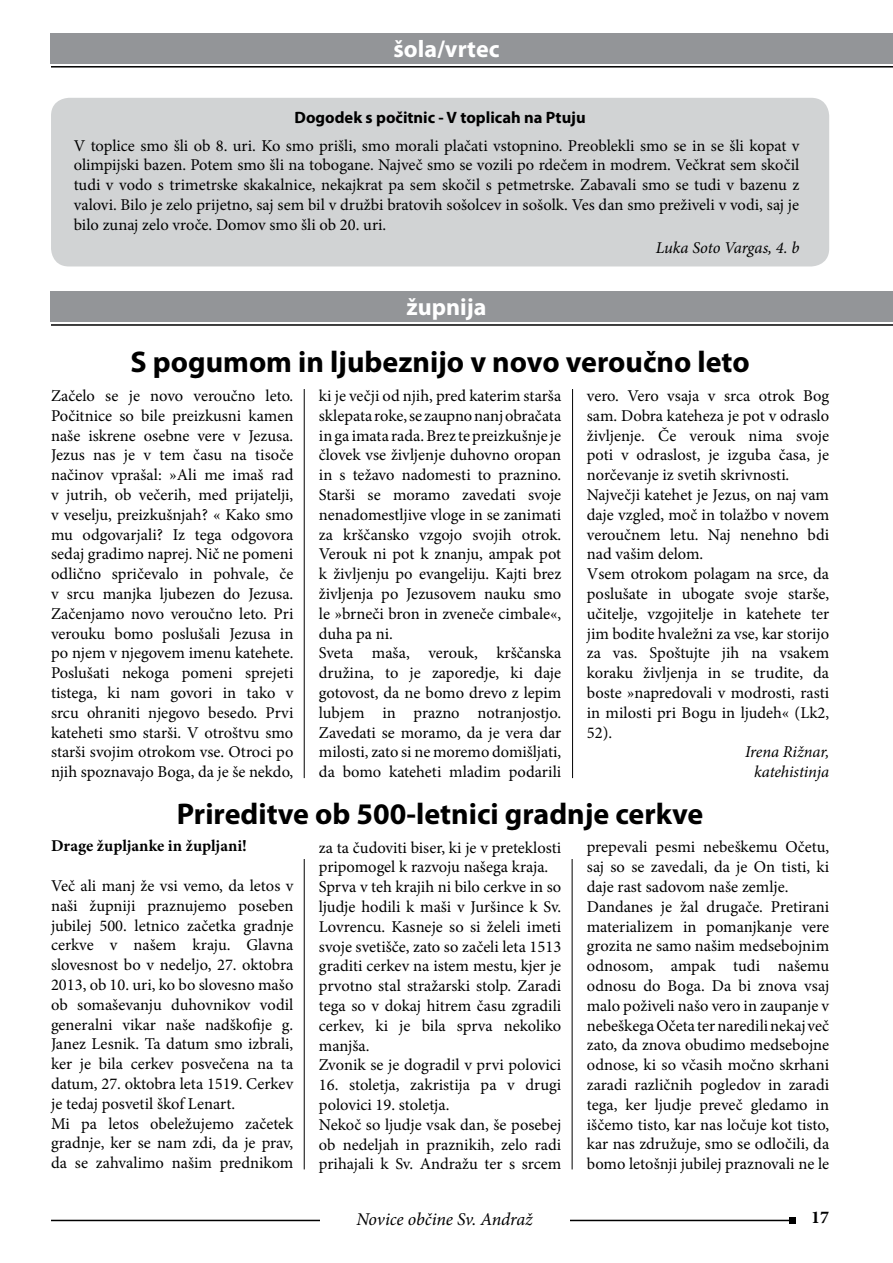
<style>
.page{position:relative;width:893px;height:1263px;background:#fff}
.page>*{position:absolute;margin:0;border:0;box-sizing:border-box;transform-origin:0 0}
.t1{font:700 30px "Myriad Pro";color:#000}
.t2{font:700 24px "Myriad Pro";color:#fff}
.t3{font:italic 18px "Minion Pro";letter-spacing:-.01em;color:#000}
.t4{font:700 18px "Minion Pro";color:#000}
.t5{font:16.5px/19.8px "Minion Pro";color:#000}
.t6{font:italic 16.5px/19.8px "Minion Pro";letter-spacing:-.01em;color:#000;text-align:center}
.t7{font:700 16.5px "Myriad Pro";color:#000}
.t8{font:700 16.5px "Minion Pro";color:#000}
</style>
<div class="page">
<hr style="left:51px;top:1220px;width:741px;height:1px;background:#000">
<svg style="left:789px;top:1217px;width:6px;height:6px"></svg>
<div style="left:320px;top:1211px;width:249px;height:14px;background:#fff"></div>
<hr style="left:572px;top:389px;width:1px;height:389px;background:#000">
<hr style="left:304px;top:389px;width:1px;height:389px;background:#000">
<hr style="left:304px;top:859px;width:1px;height:310px;background:#000">
<hr style="left:572px;top:859px;width:1px;height:310px;background:#000">
<hr style="left:51px;top:66px;width:842px;height:2px;background:#000">
<div style="left:51px;top:33px;width:842px;height:31px;background:#939598"></div>
<div style="left:51px;top:98px;width:778px;height:168px;background:#d1d3d4;border-radius:18px"></div>
<hr style="left:51px;top:324px;width:842px;height:2px;background:#000">
<div style="left:51px;top:291px;width:842px;height:31px;background:#939598"></div>
<h2 class="t2" style="left:393px;top:33px;width:108px">šola/vrtec</h2>
<p class="t7" style="left:295px;top:107px;width:293px">Dogodek s počitnic - V toplicah na Ptuju</p>
<p class="t5" style="left:74px;top:136px;width:727px;text-align:justify">V toplice smo šli ob 8. uri. Ko smo prišli, smo morali plačati vstopnino. Preoblekli smo se in se šli kopat v olimpijski bazen. Potem smo šli na tobogane. Največ smo se vozili po rdečem in modrem. Večkrat sem skočil tudi v vodo s trimetrske skakalnice, nekajkrat pa sem skočil s petmetrske. Zabavali smo se tudi v bazenu z valovi. Bilo je zelo prijetno, saj sem bil v družbi bratovih sošolcev in sošolk. Ves dan smo preživeli v vodi, saj je bilo zunaj zelo vroče. Domov smo šli ob 20. uri.</p>
<p class="t6" style="left:656px;top:238px;width:145px">Luka Soto Vargas, 4. b</p>
<h2 class="t2" style="left:407px;top:292px;width:81px">župnija</h2>
<h1 class="t1" style="left:130px;top:342px;width:621px">S pogumom in ljubeznijo v novo veroučno leto</h1>
<p class="t5" style="left:51px;top:386px;width:244px;text-align:justify">Začelo se je novo veroučno leto.<br>Počitnice so bile preizkusni kamen naše iskrene osebne vere v Jezusa.<br>Jezus nas je v tem času na tisoče načinov vprašal: »Ali me imaš rad v jutrih, ob večerih, med prijatelji, v veselju, preizkušnjah? « Kako smo mu odgovarjali? Iz tega odgovora sedaj gradimo naprej. Nič ne pomeni odlično spričevalo in pohvale, če v srcu manjka ljubezen do Jezusa.<br>Začenjamo novo veroučno leto. Pri verouku bomo poslušali Jezusa in po njem v njegovem imenu katehete.<br>Poslušati nekoga pomeni sprejeti tistega, ki nam govori in tako v srcu ohraniti njegovo besedo. Prvi kateheti smo starši. V otroštvu smo starši svojim otrokom vse. Otroci po njih spoznavajo Boga, da je še nekdo,</p>
<p class="t5" style="left:319px;top:386px;width:244px">ki je večji od njih, pred katerim starša sklepata roke, se zaupno nanj obračata in ga imata rada. Brez te preizkušnje je človek vse življenje duhovno oropan in s težavo nadomesti to praznino.<br>Starši se moramo zavedati svoje nenadomestljive vloge in se zanimati za krščansko vzgojo svojih otrok.<br>Verouk ni pot k znanju, ampak pot k življenju po evangeliju. Kajti brez življenja po Jezusovem nauku smo le »brneči bron in zveneče cimbale«, duha pa ni.<br>Sveta maša, verouk, krščanska družina, to je zaporedje, ki daje gotovost, da ne bomo drevo z lepim lubjem in prazno notranjostjo.<br>Zavedati se moramo, da je vera dar milosti, zato si ne moremo domišljati, da bomo kateheti mladim podarili</p>
<p class="t5" style="left:587px;top:386px;width:244px">vero. Vero vsaja v srca otrok Bog sam. Dobra kateheza je pot v odraslo življenje. Če verouk nima svoje poti v odraslost, je izguba časa, je norčevanje iz svetih skrivnosti.<br>Največji katehet je Jezus, on naj vam daje vzgled, moč in tolažbo v novem veroučnem letu. Naj nenehno bdi nad vašim delom.<br>Vsem otrokom polagam na srce, da poslušate in ubogate svoje starše, učitelje, vzgojitelje in katehete ter jim bodite hvaležni za vse, kar storijo za vas. Spoštujte jih na vsakem koraku življenja in se trudite, da boste »napredovali v modrosti, rasti in milosti pri Bogu in ljudeh« (Lk2,<br>52).</p>
<p class="t6" style="left:745px;top:742px;width:86px">Irena Rižnar, katehistinja</p>
<h1 class="t1" style="left:177px;top:794px;width:528px">Prireditve ob 500-letnici gradnje cerkve</h1>
<p class="t8" style="left:51px;top:834px;width:197px">Drage župljanke in župljani!</p>
<p class="t5" style="left:51px;top:876px;width:244px">Več ali manj že vsi vemo, da letos v naši župniji praznujemo poseben jubilej 500. letnico začetka gradnje cerkve v našem kraju. Glavna slovesnost bo v nedeljo, 27. oktobra 2013, ob 10. uri, ko bo slovesno mašo ob somaševanju duhovnikov vodil generalni vikar naše nadškofije g.<br>Janez Lesnik. Ta datum smo izbrali, ker je bila cerkev posvečena na ta datum, 27. oktobra leta 1519. Cerkev je tedaj posvetil škof Lenart.<br>Mi pa letos obeležujemo začetek gradnje, ker se nam zdi, da je prav, da se zahvalimo našim prednikom</p>
<p class="t5" style="left:319px;top:837px;width:244px">za ta čudoviti biser, ki je v preteklosti pripomogel k razvoju našega kraja.<br>Sprva v teh krajih ni bilo cerkve in so ljudje hodili k maši v Juršince k Sv.<br>Lovrencu. Kasneje so si želeli imeti svoje svetišče, zato so začeli leta 1513 graditi cerkev na istem mestu, kjer je prvotno stal stražarski stolp. Zaradi tega so v dokaj hitrem času zgradili cerkev, ki je bila sprva nekoliko manjša.<br>Zvonik se je dogradil v prvi polovici</p>
<p class="t5" style="left:319px;top:1075px;width:244px">16. stoletja, zakristija pa v drugi polovici 19. stoletja.<br>Nekoč so ljudje vsak dan, še posebej ob nedeljah in praznikih, zelo radi prihajali k Sv. Andražu ter s srcem</p>
<p class="t5" style="left:587px;top:837px;width:244px">prepevali pesmi nebeškemu Očetu, saj so se zavedali, da je On tisti, ki daje rast sadovom naše zemlje.<br>Dandanes je žal drugače. Pretirani materializem in pomanjkanje vere grozita ne samo našim medsebojnim odnosom, ampak tudi našemu odnosu do Boga. Da bi znova vsaj malo poživeli našo vero in zaupanje v nebeškega Očeta ter naredili nekaj več zato, da znova obudimo medsebojne odnose, ki so včasih močno skrhani zaradi različnih pogledov in zaradi tega, ker ljudje preveč gledamo in iščemo tisto, kar nas ločuje kot tisto, kar nas združuje, smo se odločili, da bomo letošnji jubilej praznovali ne le</p>
<p class="t3" style="left:356px;top:1207px;width:178px">Novice občine Sv. Andraž</p>
<p class="t4" style="left:811px;top:1205px;width:19px">17</p>
</div>
